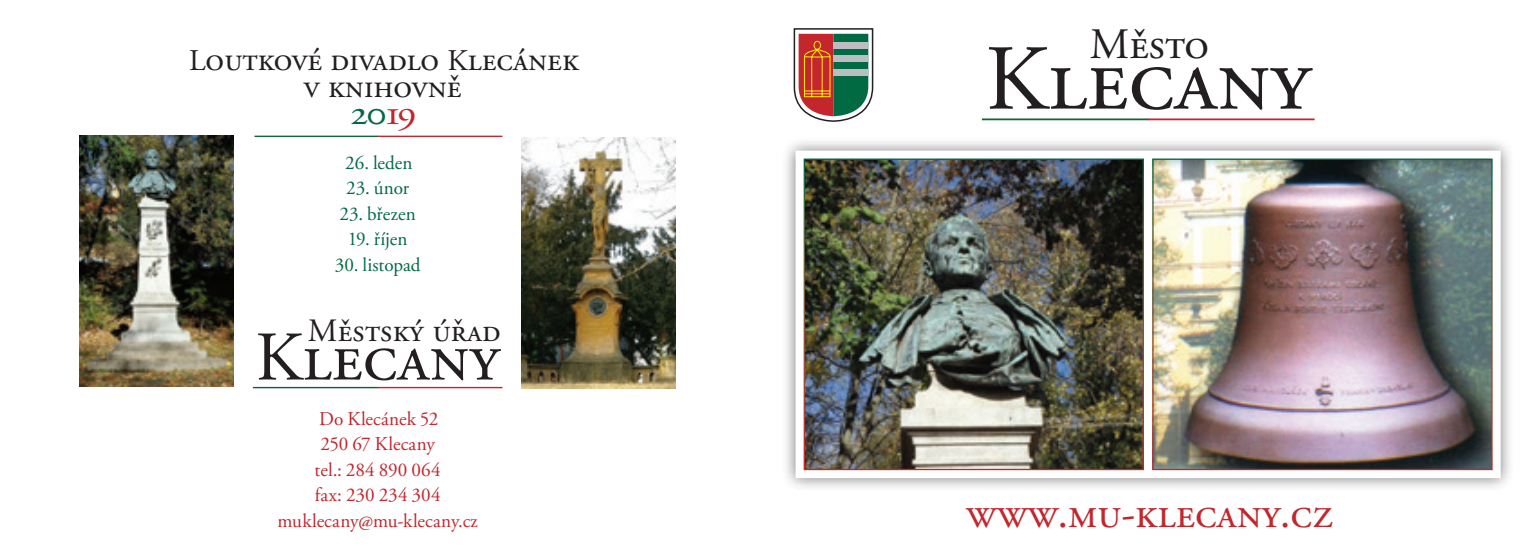
<style>
.page{position:relative;width:1531px;height:553px;background:#fff}
.page>*{position:absolute;margin:0;border:0;box-sizing:border-box;transform-origin:0 0}
.t1{font:92.7px "Adobe Garamond Pro";color:#231f20}
.t2{font:69.6px "Adobe Garamond Pro";color:#231f20}
.t3{font:43.5px "Adobe Garamond Pro";color:#c3262c}
.t4{font:43.5px "Adobe Garamond Pro";color:#231f20}
.t5{font:34.8px "Adobe Garamond Pro";color:#026a43;scale:1.19 1}
.t6{font:33px/27px "Adobe Garamond Pro";color:#231f20;text-align:center}
.t7{font:32.4px "Adobe Garamond Pro";letter-spacing:.01em;color:#231f20}
.t8{font:19.5px/25.5px "Adobe Garamond Pro";letter-spacing:.005em;color:#c3262c;text-align:center}
.t9{font:19.5px "Adobe Garamond Pro";letter-spacing:-.005em;color:#026a43}
.s1{font-size:30px}
.s2{color:#c3262c}
</style>
<div class="page">
<hr style="left:982px;top:118px;width:166px;height:2px;background:#0c6635">
<hr style="left:1148px;top:118px;width:166px;height:2px;background:#c3262c">
<svg style="left:793px;top:28px;width:81px;height:94px"></svg>
<div style="left:781px;top:136px;width:734px;height:356px;background:#231f20;opacity:.6"></div>
<svg style="left:791px;top:146px;width:714px;height:336px"></svg>
<img style="left:805px;top:160px;width:337px;height:308px">
<img style="left:1154px;top:160px;width:336px;height:308px">
<hr style="left:253px;top:387px;width:125px;height:1px;background:#0c6635">
<hr style="left:377px;top:387px;width:125px;height:1px;background:#c3262c">
<hr style="left:254px;top:136px;width:125px;height:1px;background:#0c6635">
<hr style="left:378px;top:136px;width:124px;height:1px;background:#c3262c">
<img style="left:80px;top:136px;width:153px;height:251px">
<img style="left:522px;top:137px;width:153px;height:251px">
<h3 class="t6" style="left:189px;top:47px;width:391px"><span class="s1">L</span>outkové divadlo <span class="s1">K</span>lecánek v knihovně</h3>
<h3 class="t5" style="left:348px;top:92px;width:59px">20<span class="s2">19</span></h3>
<p class="t9" style="left:345px;top:151px;width:69px">26. leden</p>
<p class="t9" style="left:346px;top:176px;width:64px">23. únor</p>
<p class="t9" style="left:340px;top:202px;width:78px">23. březen</p>
<p class="t9" style="left:348px;top:227px;width:61px">19. říjen</p>
<p class="t9" style="left:335px;top:253px;width:87px">30. listopad</p>
<h3 class="t7" style="left:308px;top:312px;width:195px">Městský úřad</h3>
<h2 class="t2" style="left:255px;top:315px;width:246px">Klecany</h2>
<p class="t8" style="left:277px;top:407px;width:202px">Do Klecánek 52<br>250 67 Klecany<br>tel.: 284 890 064<br>fax: 230 234 304 muklecany@mu-klecany.cz</p>
<h3 class="t4" style="left:1090px;top:18px;width:121px">Město</h3>
<h1 class="t1" style="left:985px;top:23px;width:328px">Klecany</h1>
<h3 class="t3" style="left:966px;top:487px;width:368px">www.mu-klecany.cz</h3>
</div>
